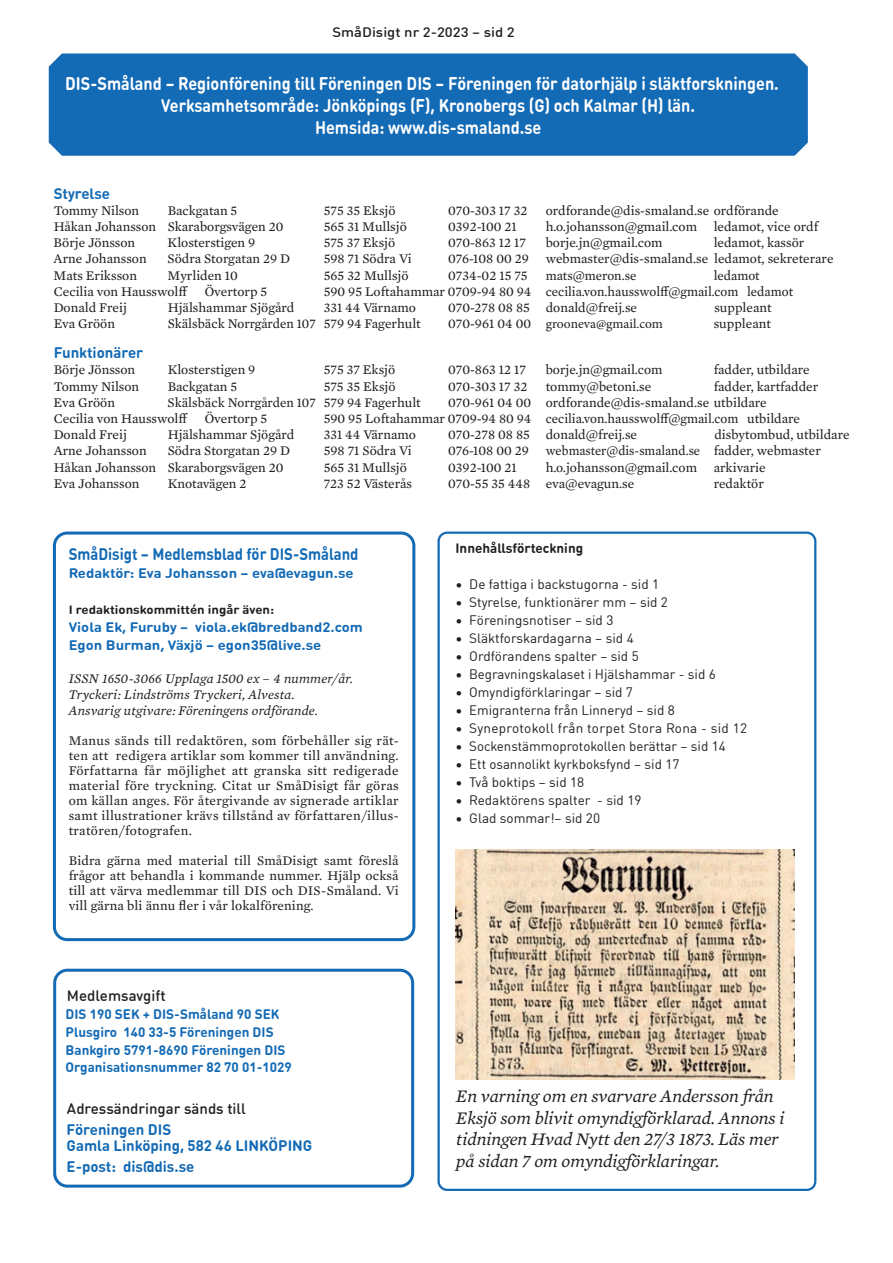
<style>
.page{position:relative;width:893px;height:1263px;background:#fff}
.page>*{position:absolute;margin:0;border:0;box-sizing:border-box;transform-origin:0 0}
.t1{font:700 18px "DIN Round Offc Pro";color:#fff;scale:.9 1}
.t2{font:italic 18px/21.6px "Mercury Text G2";letter-spacing:-.005em;color:#231f20}
.t3{font:700 16.5px "DIN Round Offc Pro";color:#136ab5;scale:.9 1}
.t4{font:700 15px/16.5px "DIN Round Offc Pro";color:#136ab5}
.t5{font:500 15px "DIN Round Offc Pro";color:#231f20}
.t6{font:13.5px/15px "Mercury Text G2";color:#231f20;text-align:justify}
.t7{font:13.5px "DIN Round Offc Pro";color:#231f20}
.t8{font:700 13.5px/18px "DIN Round Offc Pro";color:#136ab5}
.t9{font:italic 13.5px/16.2px "Mercury Text G2";letter-spacing:.01em;color:#231f20}
.t10{font:700 13.5px/18px "DIN Round Offc Pro";color:#136ab5;scale:1.1 1}
.t11{font:13.5px "DIN Round Offc Pro";letter-spacing:.02em;color:#231f20}
.t12{font:13.5px "Minion Pro";color:#231f20}
.t13{font:500 13.5px "DIN Round Offc Pro";color:#231f20;scale:1.1 1}
.t14{font:700 13.5px "DIN Round Offc Pro";color:#231f20}
.t15{font:700 12px "DIN Round Offc Pro";color:#231f20;scale:1.1 1}
.s1{font-family:"Mercury Text G2"}
</style>
<div class="page">
<div style="left:53px;top:531px;width:362px;height:410px;border:3px solid #136ab5;border-radius:13px"></div>
<div style="left:53px;top:969px;width:361px;height:218px;border:3px solid #136ab5;border-radius:13px"></div>
<div style="left:48px;top:53px;width:760px;height:103px;background:#136ab5"></div>
<div style="left:437px;top:531px;width:379px;height:660px;border:2px solid #136ab5;border-radius:9px"></div>
<img style="left:455px;top:849px;width:340px;height:230px">
<p class="t13" style="left:332px;top:23px;width:167px">SmåDisigt nr 2-2023 – sid 2</p>
<h1 class="t1" style="left:65px;top:71px;width:794px">DIS-Småland – Regionförening till Föreningen DIS – Föreningen för datorhjälp i släktforskningen.</h1>
<h1 class="t1" style="left:161px;top:93px;width:595px">Verksamhetsområde: Jönköpings (F), Kronobergs (G) och Kalmar (H) län.</h1>
<h1 class="t1" style="left:315px;top:114px;width:253px">Hemsida: www.dis-smaland.se</h1>
<p class="t4" style="left:54px;top:184px;width:58px">Styrelse</p>
<p class="t6" style="left:54px;top:202px;width:87px">Tommy Nilson</p>
<p class="t6" style="left:168px;top:202px;width:71px">Backgatan 5</p>
<p class="t6" style="left:324px;top:202px;width:73px">575 35 Eksjö</p>
<p class="t6" style="left:448px;top:202px;width:81px">070-303 17 32</p>
<p class="t6" style="left:546px;top:202px;width:235px">ordforande@dis-smaland.se ordförande</p>
<p class="t6" style="left:54px;top:218px;width:231px">Håkan Johansson Skaraborgsvägen 20</p>
<p class="t6" style="left:324px;top:218px;width:85px">565 31 Mullsjö</p>
<p class="t6" style="left:448px;top:218px;width:70px">0392-100 21</p>
<p class="t6" style="left:546px;top:218px;width:274px">h.o.johansson@gmail.com ledamot, vice ordf</p>
<p class="t6" style="left:54px;top:234px;width:83px">Börje Jönsson</p>
<p class="t6" style="left:168px;top:234px;width:89px">Klosterstigen 9</p>
<p class="t6" style="left:324px;top:234px;width:73px">575 37 Eksjö</p>
<p class="t6" style="left:448px;top:234px;width:79px">070-863 12 17</p>
<p class="t6" style="left:546px;top:234px;width:118px">borje.jn@gmail.com</p>
<p class="t6" style="left:714px;top:234px;width:92px">ledamot, kassör</p>
<p class="t6" style="left:54px;top:251px;width:95px">Arne Johansson</p>
<p class="t6" style="left:168px;top:251px;width:124px">Södra Storgatan 29 D</p>
<p class="t6" style="left:324px;top:251px;width:90px">598 71 Södra Vi</p>
<p class="t6" style="left:448px;top:251px;width:387px">076-108 00 29 webmaster@dis-smaland.se ledamot, sekreterare</p>
<p class="t6" style="left:54px;top:267px;width:85px">Mats Eriksson</p>
<p class="t6" style="left:168px;top:267px;width:72px">Myrliden 10</p>
<p class="t6" style="left:324px;top:267px;width:86px">565 32 Mullsjö</p>
<p class="t6" style="left:448px;top:267px;width:81px">0734-02 15 75</p>
<p class="t6" style="left:546px;top:267px;width:92px">mats@meron.se</p>
<p class="t6" style="left:714px;top:267px;width:47px">ledamot</p>
<p class="t6" style="left:54px;top:283px;width:215px">Cecilia von Hausswolff Övertorp 5</p>
<p class="t6" style="left:324px;top:283px;width:471px">590 95 Loftahammar 0709-94 80 94 cecilia.von.hausswolff@gmail.com ledamot</p>
<p class="t6" style="left:54px;top:299px;width:75px">Donald Freij</p>
<p class="t6" style="left:168px;top:299px;width:128px">Hjälshammar Sjögård</p>
<p class="t6" style="left:324px;top:299px;width:94px">331 44 Värnamo</p>
<p class="t6" style="left:448px;top:299px;width:190px">070-278 08 85 donald@freij.se</p>
<p class="t6" style="left:714px;top:299px;width:59px">suppleant</p>
<p class="t6" style="left:54px;top:315px;width:63px">Eva Gröön</p>
<p class="t6" style="left:168px;top:315px;width:255px">Skälsbäck Norrgården 107 579 94 Fagerhult</p>
<p class="t12" style="left:448px;top:315px;width:216px"><span class="s1">070-961 04 00</span> grooneva@gmail.com</p>
<p class="t6" style="left:714px;top:315px;width:59px">suppleant</p>
<p class="t4" style="left:54px;top:344px;width:91px">Funktionärer</p>
<p class="t6" style="left:54px;top:362px;width:83px">Börje Jönsson</p>
<p class="t6" style="left:168px;top:362px;width:89px">Klosterstigen 9</p>
<p class="t6" style="left:324px;top:362px;width:73px">575 37 Eksjö</p>
<p class="t6" style="left:448px;top:362px;width:79px">070-863 12 17</p>
<p class="t6" style="left:546px;top:362px;width:118px">borje.jn@gmail.com</p>
<p class="t6" style="left:714px;top:362px;width:98px">fadder, utbildare</p>
<p class="t6" style="left:54px;top:378px;width:87px">Tommy Nilson</p>
<p class="t6" style="left:168px;top:378px;width:71px">Backgatan 5</p>
<p class="t6" style="left:324px;top:378px;width:73px">575 35 Eksjö</p>
<p class="t6" style="left:448px;top:378px;width:81px">070-303 17 32</p>
<p class="t6" style="left:546px;top:378px;width:107px">tommy@betoni.se</p>
<p class="t6" style="left:714px;top:378px;width:106px">fadder, kartfadder</p>
<p class="t6" style="left:54px;top:394px;width:63px">Eva Gröön</p>
<p class="t6" style="left:168px;top:394px;width:255px">Skälsbäck Norrgården 107 579 94 Fagerhult</p>
<p class="t6" style="left:448px;top:394px;width:320px">070-961 04 00 ordforande@dis-smaland.se utbildare</p>
<p class="t6" style="left:54px;top:410px;width:215px">Cecilia von Hausswolff Övertorp 5</p>
<p class="t6" style="left:324px;top:410px;width:478px">590 95 Loftahammar 0709-94 80 94 cecilia.von.hausswolff@gmail.com utbildare</p>
<p class="t6" style="left:54px;top:426px;width:75px">Donald Freij</p>
<p class="t6" style="left:168px;top:426px;width:128px">Hjälshammar Sjögård</p>
<p class="t6" style="left:324px;top:426px;width:94px">331 44 Värnamo</p>
<p class="t6" style="left:448px;top:426px;width:190px">070-278 08 85 donald@freij.se</p>
<p class="t6" style="left:714px;top:426px;width:137px">disbytombud, utbildare</p>
<p class="t6" style="left:54px;top:443px;width:95px">Arne Johansson</p>
<p class="t6" style="left:168px;top:443px;width:124px">Södra Storgatan 29 D</p>
<p class="t6" style="left:324px;top:443px;width:90px">598 71 Södra Vi</p>
<p class="t6" style="left:448px;top:443px;width:374px">076-108 00 29 webmaster@dis-smaland.se fadder, webmaster</p>
<p class="t6" style="left:54px;top:459px;width:231px">Håkan Johansson Skaraborgsvägen 20</p>
<p class="t6" style="left:324px;top:459px;width:85px">565 31 Mullsjö</p>
<p class="t6" style="left:448px;top:459px;width:70px">0392-100 21</p>
<p class="t6" style="left:546px;top:459px;width:221px">h.o.johansson@gmail.com arkivarie</p>
<p class="t6" style="left:54px;top:475px;width:87px">Eva Johansson</p>
<p class="t6" style="left:168px;top:475px;width:80px">Knotavägen 2</p>
<p class="t6" style="left:324px;top:475px;width:90px">723 52 Västerås</p>
<p class="t6" style="left:448px;top:475px;width:188px">070-55 35 448 eva@evagun.se</p>
<p class="t6" style="left:714px;top:475px;width:52px">redaktör</p>
<p class="t3" style="left:69px;top:543px;width:323px">SmåDisigt – Medlemsblad för DIS-Småland</p>
<p class="t10" style="left:69px;top:564px;width:260px">Redaktör: Eva Johansson – eva@evagun.se</p>
<p class="t15" style="left:69px;top:602px;width:188px">I redaktionskommittén ingår även:</p>
<p class="t10" style="left:69px;top:618px;width:269px">Viola Ek, Furuby – viola.ek@bredband2.com<br>Egon Burman, Växjö – egon35@live.se</p>
<p class="t9" style="left:69px;top:669px;width:286px">ISSN 1650-3066 Upplaga 1500 ex – 4 nummer/år.<br>Tryckeri: Lindströms Tryckeri, Alvesta.<br>Ansvarig utgivare: Föreningens ordförande.</p>
<p class="t6" style="left:69px;top:732px;width:332px">Manus sänds till redaktören, som förbehåller sig rät&shy;ten att redigera artiklar som kommer till användning.<br>Författarna får möjlighet att granska sitt redigerade material före tryckning. Citat ur SmåDisigt får göras om källan anges. För återgivande av signerade artiklar samt illustrationer krävs tillstånd av författaren/illus&shy;tratören/fotografen.</p>
<p class="t6" style="left:69px;top:852px;width:332px">Bidra gärna med material till SmåDisigt samt föreslå frågor att behandla i kommande nummer. Hjälp också till att värva medlemmar till DIS och DIS-Småland. Vi vill gärna bli ännu fler i vår lokalförening.</p>
<p class="t5" style="left:67px;top:985px;width:100px">Medlemsavgift</p>
<p class="t8" style="left:66px;top:1005px;width:221px">DIS 190 SEK + DIS-Småland 90 SEK<br>Plusgiro 140 33-5 Föreningen DIS<br>Bankgiro 5791-8690 Föreningen DIS</p>
<p class="t8" style="left:66px;top:1057px;width:228px">Organisationsnummer 82 70 01-1029</p>
<p class="t5" style="left:67px;top:1098px;width:180px">Adressändringar sänds till</p>
<p class="t4" style="left:67px;top:1120px;width:247px">Föreningen DIS<br>Gamla Linköping, 582 46 LINKÖPING</p>
<p class="t4" style="left:67px;top:1158px;width:129px">E-post: dis@dis.se</p>
<p class="t14" style="left:455px;top:539px;width:129px">Innehållsförteckning</p>
<p class="t7" style="left:455px;top:575px;width:205px">• De fattiga i backstugorna - sid 1</p>
<p class="t7" style="left:455px;top:593px;width:214px">• Styrelse, funktionärer mm – sid 2</p>
<p class="t7" style="left:455px;top:611px;width:159px">• Föreningsnotiser – sid 3</p>
<p class="t7" style="left:455px;top:629px;width:180px">• Släktforskardagarna – sid 4</p>
<p class="t7" style="left:455px;top:647px;width:185px">• Ordförandens spalter – sid 5</p>
<p class="t7" style="left:455px;top:665px;width:262px">• Begravningskalaset i Hjälshammar - sid 6</p>
<p class="t7" style="left:455px;top:683px;width:179px">• Omyndigförklaringar – sid 7</p>
<p class="t7" style="left:455px;top:701px;width:221px">• Emigranterna från Linneryd – sid 8</p>
<p class="t11" style="left:455px;top:719px;width:293px">• Syneprotokoll från torpet Stora Rona - sid 12</p>
<p class="t7" style="left:455px;top:737px;width:272px">• Sockenstämmoprotokollen berättar – sid 14</p>
<p class="t7" style="left:455px;top:755px;width:226px">• Ett osannolikt kyrkboksfynd – sid 17</p>
<p class="t7" style="left:455px;top:773px;width:130px">• Två boktips – sid 18</p>
<p class="t7" style="left:455px;top:791px;width:187px">• Redaktörens spalter - sid 19</p>
<p class="t7" style="left:455px;top:809px;width:146px">• Glad sommar!– sid 20</p>
<h1 class="t2" style="left:456px;top:1084px;width:330px">En varning om en svarvare Andersson från Eksjö som blivit omyndigförklarad. Annons i tidningen Hvad Nytt den 27/3 1873. Läs mer på sidan 7 om omyndigförklaringar.</h1>
</div>
